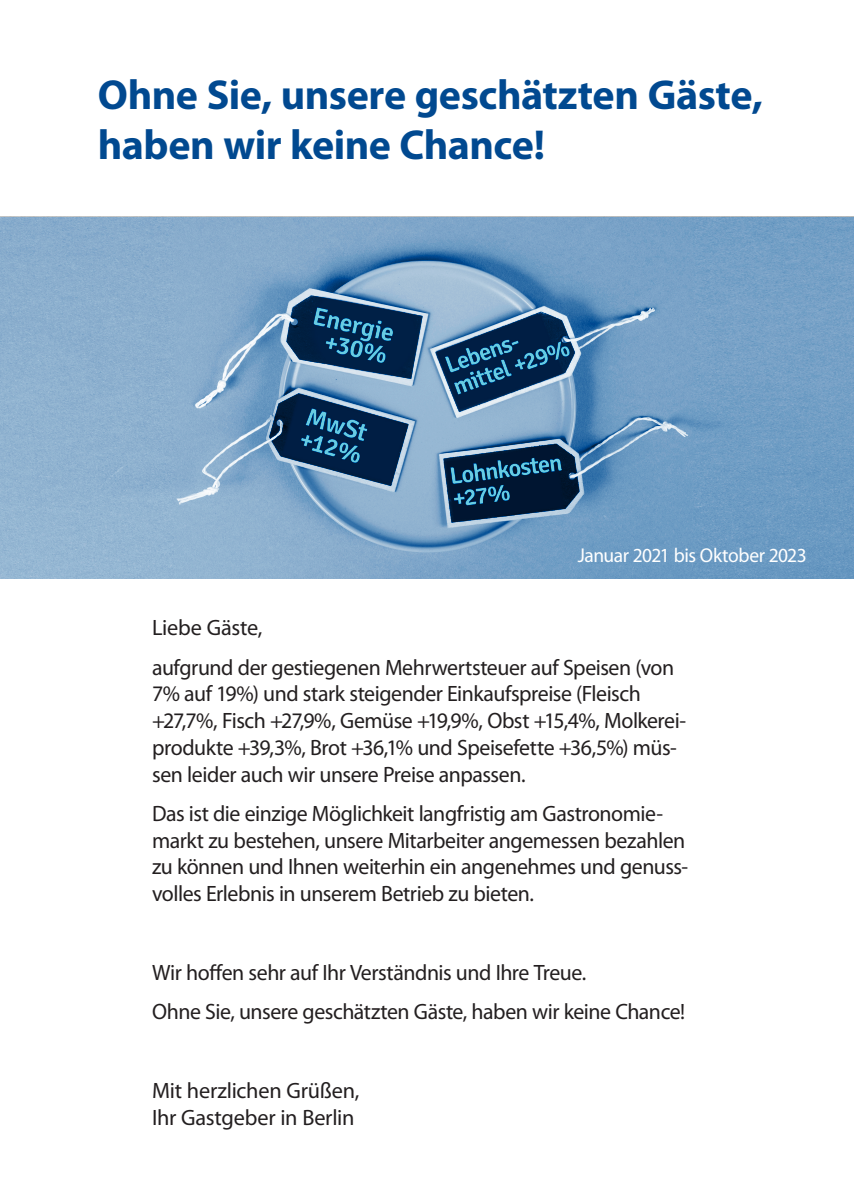
<style>
.page{position:relative;width:854px;height:1202px;background:#fff}
.page>*{position:absolute;margin:0;border:0;box-sizing:border-box;transform-origin:0 0}
.t1{font:700 42px/50.4px "Myriad Pro";letter-spacing:-.015em;color:#014990}
.t2{font:22.3px/26.7px "Myriad Pro";letter-spacing:-.02em;color:#231f20}
.t3{font:20px "Myriad Pro";letter-spacing:-.025em;color:#fff}
</style>
<div class="page">
<svg style="left:0;top:217px;width:853px;height:361px;background:#729abd"></svg>
<h1 class="t1" style="left:98px;top:68px;width:666px">Ohne Sie, unsere geschätzten Gäste, haben wir keine Chance!</h1>
<p class="t3" style="left:577px;top:543px;width:230px">Januar 2021 bis Oktober 2023</p>
<p class="t2" style="left:152px;top:608px;width:523px;line-height:39.3px">Liebe Gäste,<br>aufgrund der gestiegenen Mehrwertsteuer auf Speisen (von</p>
<p class="t2" style="left:152px;top:680px;width:535px">7% auf 19%) und stark steigender Einkaufspreise (Fleisch +27,7%, Fisch +27,9%, Gemüse +19,9%, Obst +15,4%, Molkerei&shy;produkte +39,3%, Brot +36,1% und Speisefette +36,5%) müs&shy;sen leider auch wir unsere Preise anpassen.</p>
<p class="t2" style="left:152px;top:800px;width:537px">Das ist die einzige Möglichkeit langfristig am Gastronomie&shy;markt zu bestehen, unsere Mitarbeiter angemessen bezahlen zu können und Ihnen weiterhin ein angenehmes und genuss&shy;volles Erlebnis in unserem Betrieb zu bieten.</p>
<p class="t2" style="left:152px;top:952px;width:534px;line-height:39.3px">Wir hoffen sehr auf Ihr Verständnis und Ihre Treue.<br>Ohne Sie, unsere geschätzten Gäste, haben wir keine Chance!</p>
<p class="t2" style="left:152px;top:1077px;width:209px">Mit herzlichen Grüßen,<br>Ihr Gastgeber in Berlin</p>
</div>
